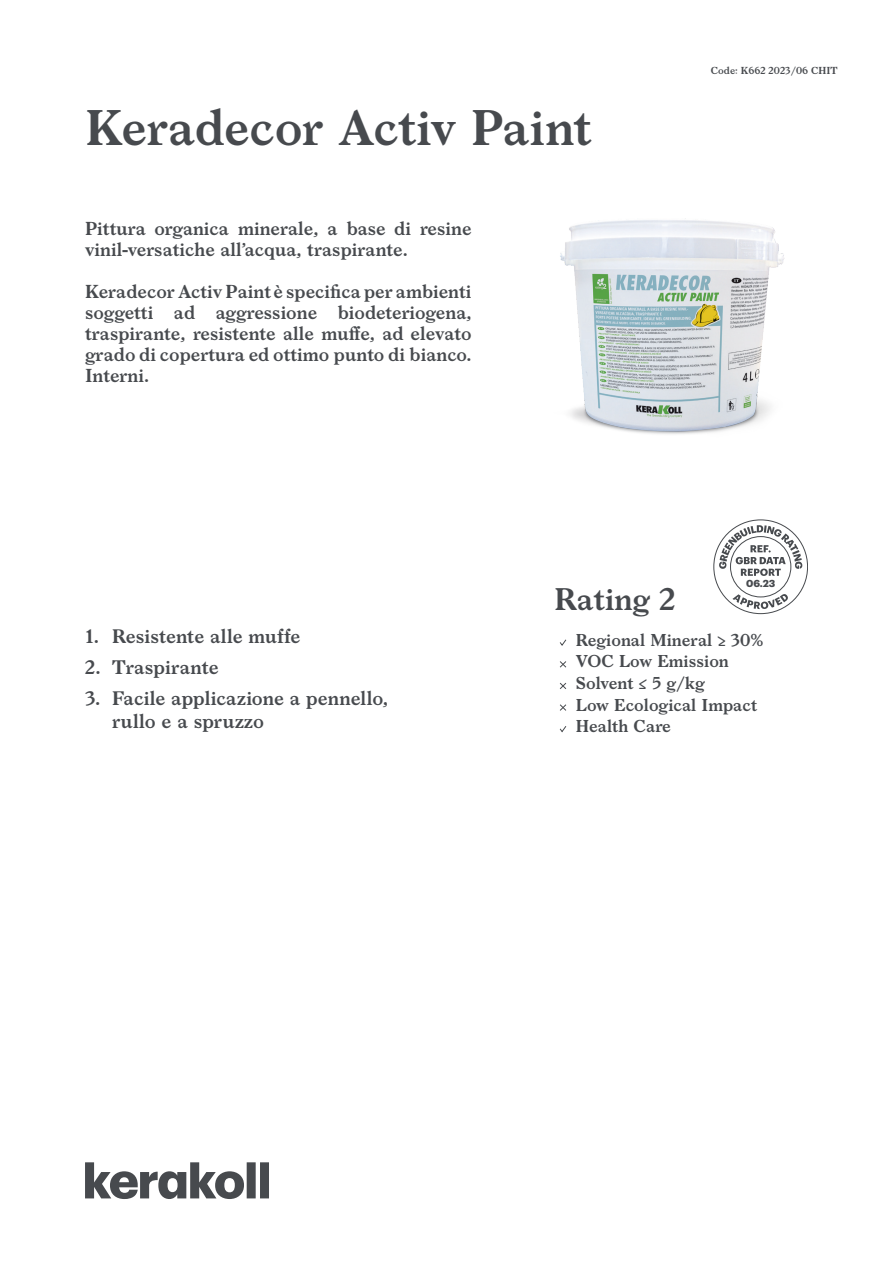
<style>
.page{position:relative;width:893px;height:1263px;background:#fff}
.page>*{position:absolute;margin:0;border:0;box-sizing:border-box;transform-origin:0 0}
.notag_cover_nome_pr{font:600 48px "Larish Neue";letter-spacing:-.005em;color:#474a4e}
.cover_eco{font:600 30px "Larish Neue";color:#474a4e}
.t1{font:600 18.75px/22.5px "Larish Neue";color:#474a4e}
.cover_descrizione_pr{font:600 18px/21px "Larish Neue";color:#474a4e}
.notag_cover_voci_ra{font:600 16.5px "Larish Neue";color:#474a4e}
.cover_datareport{font:700 10.05px "Graphik";color:#474a4e}
.t2{font:600 9.75px "Larish Neue";color:#474a4e}
</style>
<div class="page">
<svg style="left:713px;top:519px;width:95px;height:95px"></svg>
<svg style="left:85px;top:1162px;width:184px;height:37px"></svg>
<svg style="left:559px;top:639px;width:8px;height:7px"></svg>
<svg style="left:559px;top:661px;width:8px;height:7px"></svg>
<svg style="left:559px;top:682px;width:8px;height:7px"></svg>
<svg style="left:560px;top:704px;width:7px;height:7px"></svg>
<svg style="left:559px;top:726px;width:8px;height:7px"></svg>
<img style="left:560px;top:218px;width:225px;height:216px">
<p class="notag_cover_nome_pr" style="left:85px;top:91px;width:508px">Keradecor Activ Paint</p>
<p class="cover_descrizione_pr" style="left:85px;top:217px;width:388px">Pittura organica minerale, a base di resine vinil-versatiche all’acqua, traspirante.</p>
<p class="cover_descrizione_pr" style="left:85px;top:280px;width:388px;text-align:justify">Keradecor Activ Paint è specifica per ambienti soggetti ad aggressione biodeteriogena, traspirante, resistente alle muffe, ad elevato grado di copertura ed ottimo punto di bianco.<br>Interni.</p>
<p class="t2" style="left:711px;top:63px;width:128px">Code: K662 2023/06 CHIT</p>
<p class="t1" style="left:85px;top:624px;width:217px">1. Resistente alle muffe</p>
<p class="t1" style="left:85px;top:655px;width:135px">2. Traspirante</p>
<p class="t1" style="left:112px;top:686px;width:278px;text-indent:-27px">3. Facile applicazione a pennello, rullo e a spruzzo</p>
<p class="cover_datareport" style="left:746px;top:575px;width:31px">06.23</p>
<p class="cover_eco" style="left:554px;top:576px;width:123px">Rating 2</p>
<p class="notag_cover_voci_ra" style="left:576px;top:627px;width:189px">Regional Mineral ≥ 30%</p>
<p class="notag_cover_voci_ra" style="left:576px;top:649px;width:155px">VOC Low Emission</p>
<p class="notag_cover_voci_ra" style="left:576px;top:670px;width:130px">Solvent ≤ 5 g/kg</p>
<p class="notag_cover_voci_ra" style="left:576px;top:692px;width:183px">Low Ecological Impact</p>
<p class="notag_cover_voci_ra" style="left:576px;top:713px;width:97px">Health Care</p>
</div>
